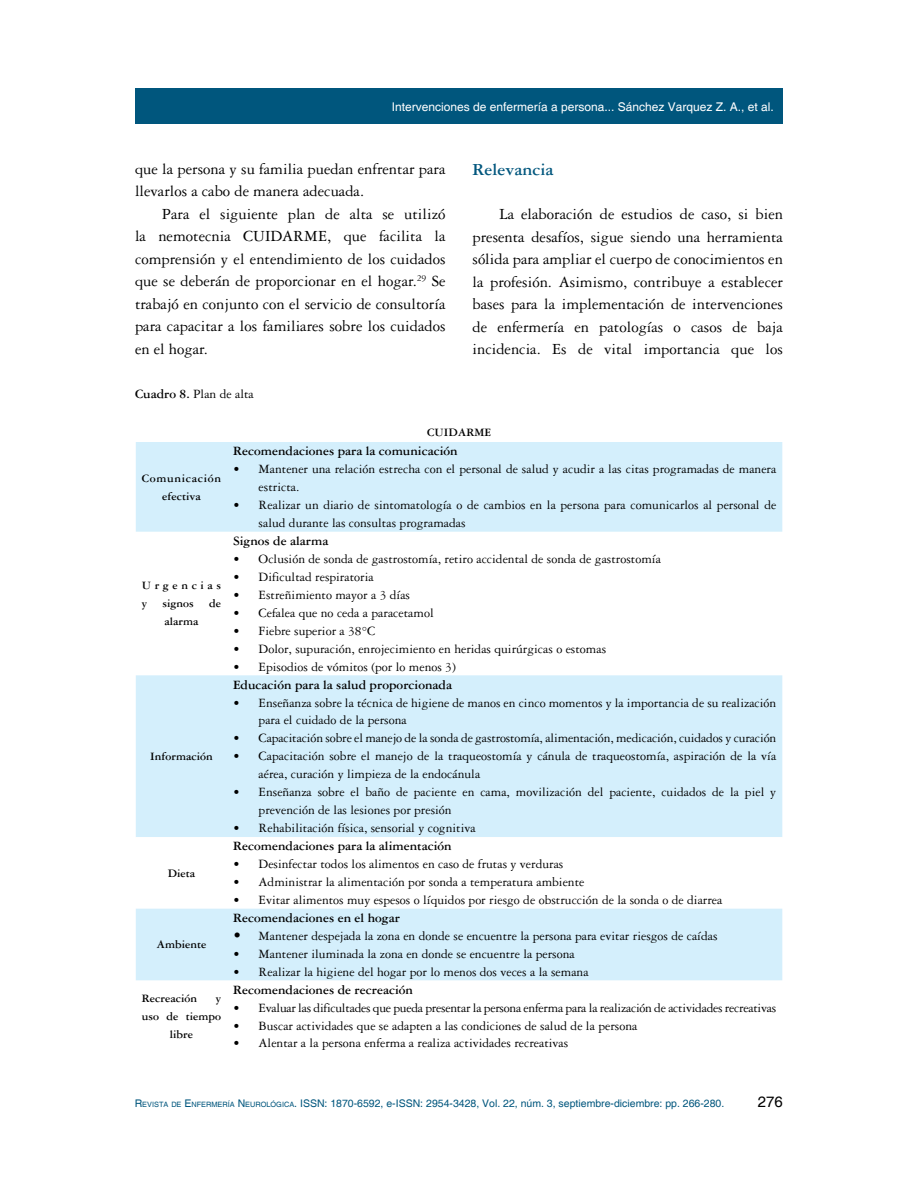
<style>
.page{position:relative;width:918px;height:1188px;background:#fff}
.page>*{position:absolute;margin:0;border:0;box-sizing:border-box;transform-origin:0 0}
.t1{font:700 18px "Garamond 3 LT Std";color:#00567d}
.t2{font:16.5px/22.5px "Garamond 3 LT Std";color:#000;text-align:justify}
.t3{font:15px "Helvetica";color:#000}
.t4{font:13.5px/18px "Garamond 3 LT Std";color:#000}
.t5{font:700 13.5px "Garamond 3 LT Std";color:#000}
.t6{font:13.5px "Garamond 3 LT Std";letter-spacing:-.02em;color:#000}
.t7{font:700 12px "Garamond 3 LT Std";color:#000}
.t8{font:12px "Helvetica";color:#fff}
.t9{font:700 12px/18px "Garamond 3 LT Std";letter-spacing:.055em;color:#000;text-align:center}
.t10{font:700 12px/18px "Garamond 3 LT Std";letter-spacing:.3em;color:#000}
.t11{font:10.5px "Helvetica";color:#00567d}
.s1{font-weight:700}
.s2{font-size:16.5px}
.s3{font-style:inherit}
.s4{font-size:7.35px}
</style>
<div class="page">
<div style="left:135px;top:89px;width:648px;height:35px;background:#00567d"></div>
<div style="left:136px;top:442px;width:646px;height:90px;background:#d4effc"></div>
<svg style="left:136px;top:675px;width:646px;height:305px;fill:#d4effc"></svg>
<p class="t8" style="left:392px;top:100px;width:384px">Intervenciones de enfermería a persona... Sánchez Varquez Z. A., et al.</p>
<p class="t2" style="left:135px;top:158px;width:312px">que la persona y su familia puedan enfrentar para llevarlos a cabo de manera adecuada.</p>
<p class="t2" style="left:135px;top:203px;width:312px;text-indent:27px">Para el siguiente plan de alta se utilizó la nemotecnia CUIDARME, que facilita la comprensión y el entendimiento de los cuidados que se deberán de proporcionar en el hogar.<sup>29</sup> Se trabajó en conjunto con el servicio de consultoría para capacitar a los familiares sobre los cuidados en el hogar.</p>
<p class="t4" style="left:135px;top:385px;width:120px"><span class="s1">Cuadro 8.</span> Plan de alta</p>
<h1 class="t1" style="left:472px;top:160px;width:82px">Relevancia</h1>
<p class="t2" style="left:473px;top:203px;width:312px;text-indent:27px">La elaboración de estudios de caso, si bien presenta desafíos, sigue siendo una herramienta sólida para ampliar el cuerpo de conocimientos en la profesión. Asimismo, contribuye a establecer bases para la implementación de intervenciones de enfermería en patologías o casos de baja incidencia. Es de vital importancia que los</p>
<p class="t9" style="left:142px;top:469px;width:81px">Comunicación efectiva</p>
<p class="t10" style="left:142px;top:577px;width:81px">Urgencias y</p>
<p class="t7" style="left:162px;top:597px;width:33px">signos</p>
<p class="t7" style="left:209px;top:597px;width:13px">de</p>
<p class="t7" style="left:164px;top:615px;width:35px">alarma</p>
<p class="t7" style="left:150px;top:750px;width:64px">Información</p>
<p class="t7" style="left:168px;top:866px;width:29px">Dieta</p>
<p class="t7" style="left:156px;top:938px;width:51px">Ambiente</p>
<p class="t7" style="left:142px;top:992px;width:57px">Recreación</p>
<p class="t7" style="left:216px;top:992px;width:7px">y</p>
<p class="t7" style="left:142px;top:1010px;width:81px">uso de tiempo</p>
<p class="t7" style="left:170px;top:1028px;width:25px">libre</p>
<p class="t7" style="left:427px;top:425px;width:66px">CUIDARME</p>
<p class="t5" style="left:233px;top:444px;width:226px">Recomendaciones para la comunicación</p>
<p class="t4" style="left:259px;top:460px;width:519px;text-indent:-26px">• Mantener una relación estrecha con el personal de salud y acudir a las citas programadas de manera estricta.</p>
<p class="t4" style="left:259px;top:496px;width:519px;text-indent:-26px">• Realizar un diario de sintomatología o de cambios en la persona para comunicarlos al personal de salud durante las consultas programadas</p>
<p class="t5" style="left:233px;top:533px;width:97px">Signos de alarma</p>
<p class="t4" style="left:233px;top:550px;width:429px">• Oclusión de sonda de gastrostomía, retiro accidental de sonda de gastrostomía</p>
<p class="t4" style="left:233px;top:568px;width:142px">• Dificultad respiratoria</p>
<p class="t4" style="left:233px;top:586px;width:178px">• Estreñimiento mayor a 3 días</p>
<p class="t4" style="left:233px;top:604px;width:202px">• Cefalea que no ceda a paracetamol</p>
<p class="t4" style="left:233px;top:622px;width:144px">• Fiebre superior a 38°C</p>
<p class="t4" style="left:233px;top:640px;width:375px">• Dolor, supuración, enrojecimiento en heridas quirúrgicas o estomas</p>
<p class="t4" style="left:233px;top:658px;width:224px">• Episodios de vómitos (por lo menos 3)</p>
<p class="t5" style="left:233px;top:677px;width:221px">Educación para la salud proporcionada</p>
<p class="t4" style="left:259px;top:694px;width:519px;text-indent:-26px">• Enseñanza sobre la técnica de higiene de manos en cinco momentos y la importancia de su realización para el cuidado de la persona</p>
<p class="t4" style="left:233px;top:729px;width:545px">• Capacitación sobre el manejo de la sonda de gastrostomía, alimentación, medicación, cuidados y curación</p>
<p class="t4" style="left:259px;top:747px;width:519px;text-indent:-26px">• Capacitación sobre el manejo de la traqueostomía y cánula de traqueostomía, aspiración de la vía aérea, curación y limpieza de la endocánula</p>
<p class="t4" style="left:259px;top:783px;width:519px;text-indent:-26px">• Enseñanza sobre el baño de paciente en cama, movilización del paciente, cuidados de la piel y prevención de las lesiones por presión</p>
<p class="t4" style="left:233px;top:819px;width:244px">• Rehabilitación física, sensorial y cognitiva</p>
<p class="t5" style="left:233px;top:839px;width:220px">Recomendaciones para la alimentación</p>
<p class="t4" style="left:233px;top:855px;width:332px">• Desinfectar todos los alimentos en caso de frutas y verduras</p>
<p class="t4" style="left:233px;top:873px;width:353px">• Administrar la alimentación por sonda a temperatura ambiente</p>
<p class="t4" style="left:233px;top:891px;width:491px">• Evitar alimentos muy espesos o líquidos por riesgo de obstrucción de la sonda o de diarrea</p>
<p class="t5" style="left:233px;top:910px;width:168px">Recomendaciones en el hogar</p>
<p class="t4" style="left:233px;top:927px;width:486px"><span class="s2">•</span> Mantener despejada la zona en donde se encuentre la persona para evitar riesgos de caídas</p>
<p class="t4" style="left:233px;top:945px;width:343px">• Mantener iluminada la zona en donde se encuentre la persona</p>
<p class="t4" style="left:233px;top:963px;width:357px">• Realizar la higiene del hogar por lo menos dos veces a la semana</p>
<p class="t5" style="left:233px;top:982px;width:181px">Recomendaciones de recreación</p>
<p class="t6" style="left:233px;top:1000px;width:545px">• Evaluar las dificultades que pueda presentar la persona enferma para la realización de actividades recreativas</p>
<p class="t4" style="left:233px;top:1017px;width:406px">• Buscar actividades que se adapten a las condiciones de salud de la persona</p>
<p class="t4" style="left:233px;top:1034px;width:337px">• Alentar a la persona enferma a realiza actividades recreativas</p>
<p class="t11" style="left:135px;top:1098px;width:591px"><span class="s3">R</span><span class="s4">EVISTA DE</span> <span class="s3">E</span> <span class="s4">NFERMERÍA</span> <span class="s3">N</span> <span class="s4">EUROLÓGICA</span>. ISSN: 1870-6592, e-ISSN: 2954-3428, Vol. 22, núm. 3, septiembre-diciembre: pp. 266-280.</p>
<p class="t3" style="left:758px;top:1093px;width:27px">276</p>
</div>
